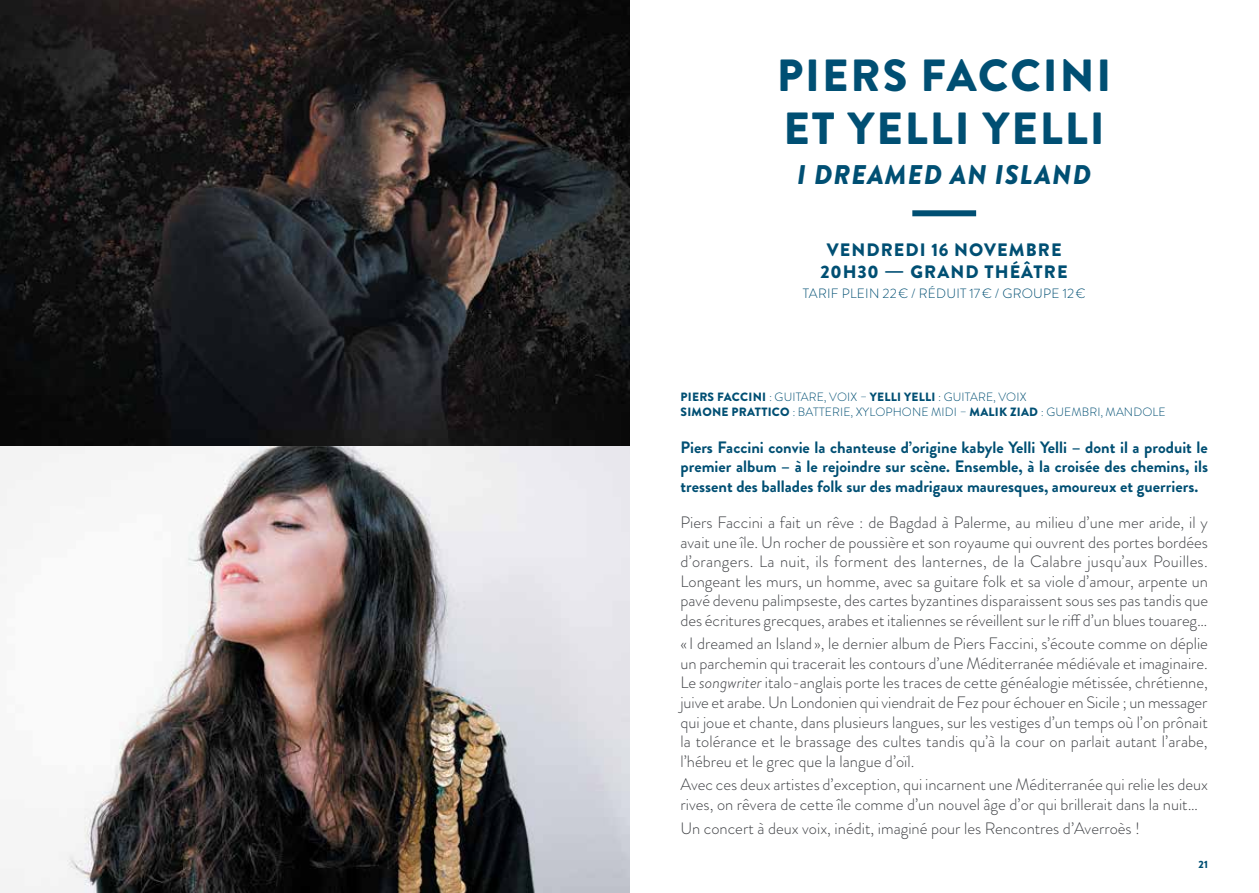
<style>
.page{position:relative;width:1259px;height:893px;background:#fff}
.page>*{position:absolute;margin:0;border:0;box-sizing:border-box;transform-origin:0 0}
.t1{font:900 45px/52.5px "Brandon Grotesque";letter-spacing:.045em;color:#004f73}
.t2{font:italic 900 27px "Brandon Grotesque";letter-spacing:.045em;color:#004f73}
.t3{font:900 18px/21.6px "Brandon Grotesque";letter-spacing:.06em;color:#004f73;text-align:center}
.t4{font:300 16.5px/19.5px "Brandon Grotesque";color:#404246;text-align:justify}
.t5{font:700 16.5px/19.5px "Brandon Grotesque";color:#004f73;text-align:justify}
.t6{font:300 13.5px "Brandon Grotesque";letter-spacing:.02em;color:#004f73}
.t7{font:300 12px/15px "Brandon Grotesque";letter-spacing:.01em;color:#004f73}
.t8{font:900 10.5px "Brandon Grotesque";color:#004f73}
.s1{font-weight:900}
.s2{font-style:italic}
</style>
<div class="page">
<img style="left:0;top:0;width:629px;height:893px">
<div style="left:912px;top:210px;width:64px;height:6px;background:#004f73"></div>
<h1 class="t1" style="left:777px;top:50px;width:336px">PIERS FACCINI<br>ET YELLI YELLI</h1>
<h2 class="t2" style="left:797px;top:156px;width:295px">I DREAMED AN ISLAND</h2>
<p class="t3" style="left:820px;top:240px;width:248px">VENDREDI 16 NOVEMBRE<br>20H30 — GRAND THÉÂTRE</p>
<p class="t6" style="left:803px;top:284px;width:284px">TARIF PLEIN 22€ / RÉDUIT 17€ / GROUPE 12€</p>
<p class="t7" style="left:680px;top:390px;width:486px"><span class="s1">PIERS FACCINI</span> : GUITARE, VOIX – <span class="s1">YELLI YELLI</span> : GUITARE, VOIX<br><span class="s1">SIMONE PRATTICO</span> : BATTERIE, XYLOPHONE MIDI – <span class="s1">MALIK ZIAD</span> : GUEMBRI, MANDOLE</p>
<p class="t5" style="left:680px;top:437px;width:529px">Piers Faccini convie la chanteuse d’origine kabyle Yelli Yelli – dont il a produit le premier album – à le rejoindre sur scène. Ensemble, à la croisée des chemins, ils tressent des ballades folk sur des madrigaux mauresques, amoureux et guerriers.</p>
<p class="t4" style="left:680px;top:513px;width:529px">Piers Faccini a fait un rêve : de Bagdad à Palerme, au milieu d’une mer aride, il y avait une île. Un rocher de poussière et son royaume qui ouvrent des portes bordées d’orangers. La nuit, ils forment des lanternes, de la Calabre jusqu’aux Pouilles.<br>Longeant les murs, un homme, avec sa guitare folk et sa viole d’amour, arpente un pavé devenu palimpseste, des cartes byzantines disparaissent sous ses pas tandis que des écritures grecques, arabes et italiennes se réveillent sur le riff d’un blues touareg…</p>
<p class="t4" style="left:680px;top:634px;width:529px">« I dreamed an Island », le dernier album de Piers Faccini, s’écoute comme on déplie un parchemin qui tracerait les contours d’une Méditerranée médiévale et imaginaire.<br>Le <span class="s2">songwriter</span> italo-anglais porte les traces de cette généalogie métissée, chrétienne, juive et arabe. Un Londonien qui viendrait de Fez pour échouer en Sicile ; un messager qui joue et chante, dans plusieurs langues, sur les vestiges d’un temps où l’on prônait la tolérance et le brassage des cultes tandis qu’à la cour on parlait autant l’arabe, l’hébreu et le grec que la langue d’oïl.</p>
<p class="t4" style="left:680px;top:775px;width:529px">Avec ces deux artistes d’exception, qui incarnent une Méditerranée qui relie les deux rives, on rêvera de cette île comme d’un nouvel âge d’or qui brillerait dans la nuit…</p>
<p class="t4" style="left:680px;top:818px;width:461px">Un concert à deux voix, inédit, imaginé pour les Rencontres d’Averroès !</p>
<p class="t8" style="left:1198px;top:857px;width:11px">21</p>
</div>
